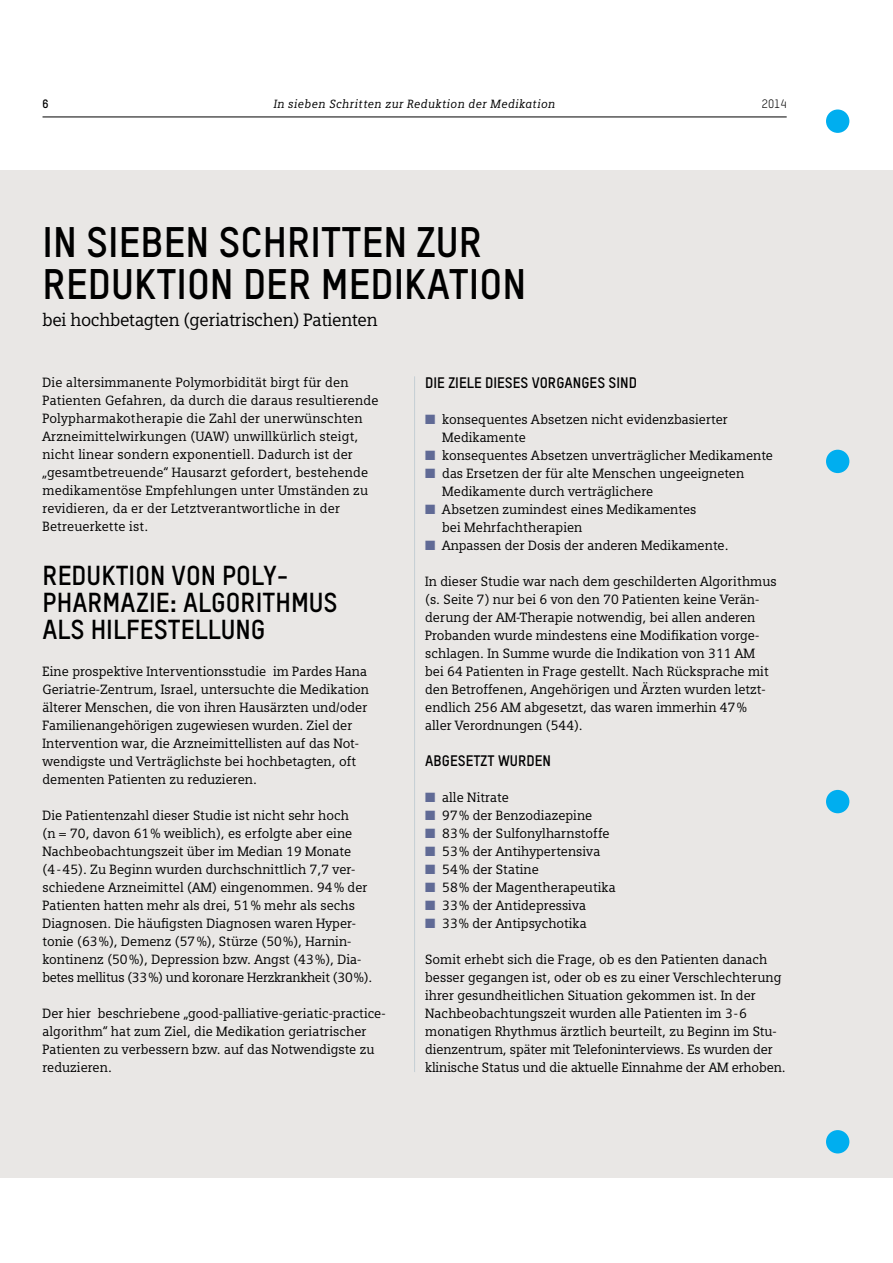
<style>
.page{position:relative;width:893px;height:1263px;background:#fff}
.page>*{position:absolute;margin:0;border:0;box-sizing:border-box;transform-origin:0 0}
.t1{font:700 42px/42px "TSTAR";color:#000}
.t2{font:700 27px/27px "TSTAR";color:#000}
.t3{font:18px "Siemens Slab";letter-spacing:-.02em;color:#000}
.t4{font:700 15px "TSTAR";color:#000}
.t5{font:13.5px/18px "Siemens Slab";color:#000}
.t6{font:italic 12px "Siemens Slab";letter-spacing:.03em;color:#000}
.t7{font:12px "TSTAR";color:#000}
.t8{font:700 12px "TSTAR";color:#000}
.s1{color:#606a95}
</style>
<div class="page">
<hr style="left:43px;top:117px;width:744px;height:1px;background:#000">
<div style="left:0;top:170px;width:893px;height:1008px;background:#e9e7e5"></div>
<hr style="left:414px;top:376px;width:1px;height:696px;background:#c4ced4">
<div style="left:826px;top:450px;width:23px;height:23px;background:#00aeef;border-radius:50%"></div>
<div style="left:826px;top:790px;width:23px;height:23px;background:#00aeef;border-radius:50%"></div>
<div style="left:826px;top:109px;width:23px;height:24px;background:#00aeef;border-radius:50%"></div>
<div style="left:826px;top:1130px;width:23px;height:23px;background:#00aeef;border-radius:50%"></div>
<p class="t8" style="left:43px;top:97px;width:8px">6</p>
<p class="t6" style="left:274px;top:97px;width:283px">In sieben Schritten zur Reduktion der Medikation</p>
<p class="t7" style="left:762px;top:97px;width:26px">2014</p>
<h1 class="t1" style="left:43px;top:220px;width:485px">IN SIEBEN SCHRITTEN ZUR<br>REDUKTION DER MEDIKATION</h1>
<h3 class="t3" style="left:43px;top:309px;width:337px">bei hochbetagten (geriatrischen) Patienten</h3>
<p class="t5" style="left:43px;top:373px;width:338px">Die altersimmanente Polymorbidität birgt für den Patienten Gefahren, da durch die daraus resultierende Polypharmakotherapie die Zahl der unerwünschten Arzneimittelwirkungen (UAW) unwillkürlich steigt, nicht linear sondern exponentiell. Dadurch ist der „gesamtbetreuende“ Hausarzt gefordert, bestehende medikamentöse Empfehlungen unter Umständen zu revidieren, da er der Letztverantwortliche in der Betreuerkette ist.</p>
<h2 class="t2" style="left:43px;top:561px;width:297px">REDUKTION VON POLY-<br>PHARMAZI E: ALGORITHMUS<br>ALS HI LFESTELLUNG</h2>
<p class="t5" style="left:43px;top:662px;width:328px">Eine prospektive Interventionsstudie im Pardes Hana Geriatrie-Zentrum, Israel, untersuchte die Medikation älterer Menschen, die von ihren Hausärzten und/oder Familienangehörigen zugewiesen wurden. Ziel der Intervention war, die Arzneimittellisten auf das Not&shy;wendigste und Verträglichste bei hochbetagten, oft dementen Patienten zu reduzieren.</p>
<p class="t5" style="left:43px;top:806px;width:331px">Die Patientenzahl dieser Studie ist nicht sehr hoch<br>(n = 70, davon 61% weiblich), es erfolgte aber eine Nachbeobachtungszeit über im Median 19 Monate (4-45). Zu Beginn wurden durchschnittlich 7,7 ver&shy;schiedene Arzneimittel (AM) eingenommen. 94% der Patienten hatten mehr als drei, 51% mehr als sechs Diagnosen. Die häufigsten Diagnosen waren Hyper&shy;tonie (63%), Demenz (57%), Stürze (50%), Harnin&shy;kontinenz (50%), Depression bzw. Angst (43%), Dia&shy;betes mellitus (33%) und koronare Herzkrankheit (30%).</p>
<p class="t5" style="left:43px;top:1004px;width:345px">Der hier beschriebene „good-palliative-geriatic-practice&shy;algorithm“ hat zum Ziel, die Medikation geriatrischer Patienten zu verbessern bzw. auf das Notwendigste zu reduzieren.</p>
<p class="t4" style="left:425px;top:373px;width:211px">DIE ZIELE DIESES VORGANGES SIND</p>
<p class="t5" style="left:442px;top:410px;width:287px;text-indent:-17px"><span class="s1">■</span> konsequentes Absetzen nicht evidenzbasierter<br>Medikamente</p>
<p class="t5" style="left:425px;top:446px;width:349px"><span class="s1">■</span> konsequentes Absetzen unverträglicher Medikamente</p>
<p class="t5" style="left:442px;top:464px;width:303px;text-indent:-17px"><span class="s1">■</span> das Ersetzen der für alte Menschen ungeeigneten<br>Medikamente durch verträglichere</p>
<p class="t5" style="left:442px;top:500px;width:256px;text-indent:-17px"><span class="s1">■</span> Absetzen zumindest eines Medikamentes bei Mehrfachtherapien</p>
<p class="t5" style="left:425px;top:536px;width:305px"><span class="s1">■</span> Anpassen der Dosis der anderen Medikamente.</p>
<p class="t5" style="left:425px;top:572px;width:353px">In dieser Studie war nach dem geschilderten Algorithmus (s. Seite 7) nur bei 6 von den 70 Patienten keine Verän&shy;derung der AM-Therapie notwendig, bei allen anderen Probanden wurde mindestens eine Modifikation vorge&shy;schlagen. In Summe wurde die Indikation von 311 AM bei 64 Patienten in Frage gestellt. Nach Rücksprache mit den Betroffenen, Angehörigen und Ärzten wurden letzt&shy;endlich 256 AM abgesetzt, das waren immerhin 47% aller Verordnungen (544).</p>
<p class="t4" style="left:425px;top:751px;width:127px">ABGESETZT WURD EN</p>
<p class="t5" style="left:425px;top:788px;width:85px"><span class="s1">■</span> alle Nitrate</p>
<p class="t5" style="left:425px;top:806px;width:169px"><span class="s1">■</span> 97% der Benzodiazepine</p>
<p class="t5" style="left:425px;top:824px;width:186px"><span class="s1">■</span> 83% der Sulfonylharnstoffe</p>
<p class="t5" style="left:425px;top:842px;width:177px"><span class="s1">■</span> 53% der Antihypertensiva</p>
<p class="t5" style="left:425px;top:860px;width:115px"><span class="s1">■</span> 54% der Statine</p>
<p class="t5" style="left:425px;top:878px;width:192px"><span class="s1">■</span> 58% der Magentherapeutika</p>
<p class="t5" style="left:425px;top:896px;width:162px"><span class="s1">■</span> 33% der Antidepressiva</p>
<p class="t5" style="left:425px;top:914px;width:163px"><span class="s1">■</span> 33% der Antipsychotika</p>
<p class="t5" style="left:425px;top:950px;width:362px">Somit erhebt sich die Frage, ob es den Patienten danach besser gegangen ist, oder ob es zu einer Verschlechterung ihrer gesundheitlichen Situation gekommen ist. In der Nachbeobachtungszeit wurden alle Patienten im 3-6 monatigen Rhythmus ärztlich beurteilt, zu Beginn im Stu&shy;dienzentrum, später mit Telefoninterviews. Es wurden der klinische Status und die aktuelle Einnahme der AM erhoben.</p>
</div>
